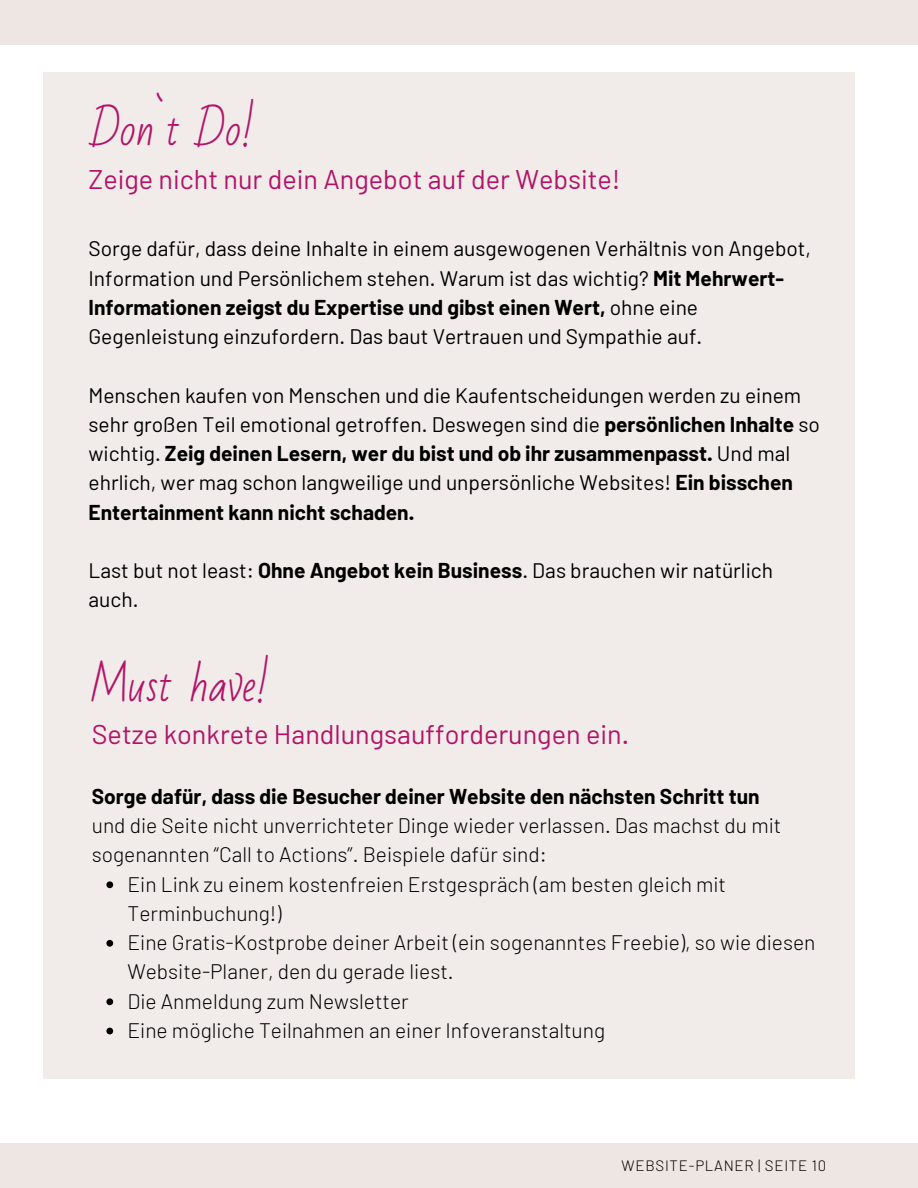
<style>
.page{position:relative;width:918px;height:1188px;background:#fff}
.page>*{position:absolute;margin:0;border:0;box-sizing:border-box;transform-origin:0 0}
.t1{font:42px "Bad Script";color:#b21368}
.t2{font:27px "Barlow";color:#b21368}
.t3{font:21px/29.2px "Barlow";color:#000}
.t4{font:300 21px/29.2px "Barlow";color:#000}
.t5{font:300 15px "Barlow";letter-spacing:.05em;color:#000}
.s1{font-weight:700}
</style>
<div class="page">
<div style="left:0;top:1143px;width:918px;height:45px;background:#ede6e2"></div>
<div style="left:43px;top:72px;width:811px;height:1007px;background:#f1ece9"></div>
<svg style="left:106px;top:881px;width:7px;height:7px"></svg>
<svg style="left:106px;top:940px;width:7px;height:7px"></svg>
<svg style="left:106px;top:998px;width:7px;height:7px"></svg>
<svg style="left:106px;top:1028px;width:7px;height:6px"></svg>
<div style="left:0;top:0;width:918px;height:45px;background:#ede6e2"></div>
<h3 class="t1" style="left:92px;top:106px;width:164px">Don`t Do!</h3>
<h1 class="t2" style="left:89px;top:162px;width:534px">Zeige nicht nur dein Angebot auf der Website!</h1>
<h2 class="t3" style="left:89px;top:233px;width:724px">Sorge dafür, dass deine Inhalte in einem ausgewogenen Verhältnis von Angebot, Information und Persönlichem stehen. Warum ist das wichtig? <span class="s1">Mit Mehrwert-Informationen zeigst du Expertise und gibst einen Wert,</span> ohne eine Gegenleistung einzufordern. Das baut Vertrauen und Sympathie auf.</h2>
<h3 class="t3" style="left:89px;top:380px;width:733px">Menschen kaufen von Menschen und die Kaufentscheidungen werden zu einem sehr großen Teil emotional getroffen. Deswegen sind die <span class="s1">persönlichen Inhalte</span> so wichtig. <span class="s1">Zeig deinen Lesern, wer du bist und ob ihr zusammenpasst.</span> Und mal ehrlich, wer mag schon langweilige und unpersönliche Websites! <span class="s1">Ein bisschen Entertainment kann nicht schaden.</span></h3>
<h3 class="t3" style="left:89px;top:555px;width:686px">Last but not least: <span class="s1">Ohne Angebot kein Business</span>. Das brauchen wir natürlich auch.</h3>
<h1 class="t1" style="left:92px;top:662px;width:179px">Must have!</h1>
<h2 class="t2" style="left:92px;top:717px;width:539px">Setze konkrete Handlungsaufforderungen ein.</h2>
<h3 class="t4" style="left:92px;top:781px;width:691px"><span class="s1">Sorge dafür, dass die Besucher deiner Website den nächsten Schritt tun </span>und die Seite nicht unverrichteter Dinge wieder verlassen. Das machst du mit sogenannten “Call to Actions”. Beispiele dafür sind:</h3>
<p class="t4" style="left:127px;top:869px;width:600px">Ein Link zu einem kostenfreien Erstgespräch (am besten gleich mit<br>Terminbuchung!)</p>
<p class="t4" style="left:127px;top:927px;width:689px">Eine Gratis-Kostprobe deiner Arbeit (ein sogenanntes Freebie), so wie diesen<br>Website-Planer, den du gerade liest.</p>
<p class="t4" style="left:127px;top:986px;width:283px">Die Anmeldung zum Newsletter</p>
<p class="t4" style="left:127px;top:1015px;width:479px">Eine mögliche Teilnahmen an einer Infoveranstaltung</p>
<p class="t5" style="left:622px;top:1156px;width:206px">WEBSITE-PLANER | SEITE 10</p>
</div>
